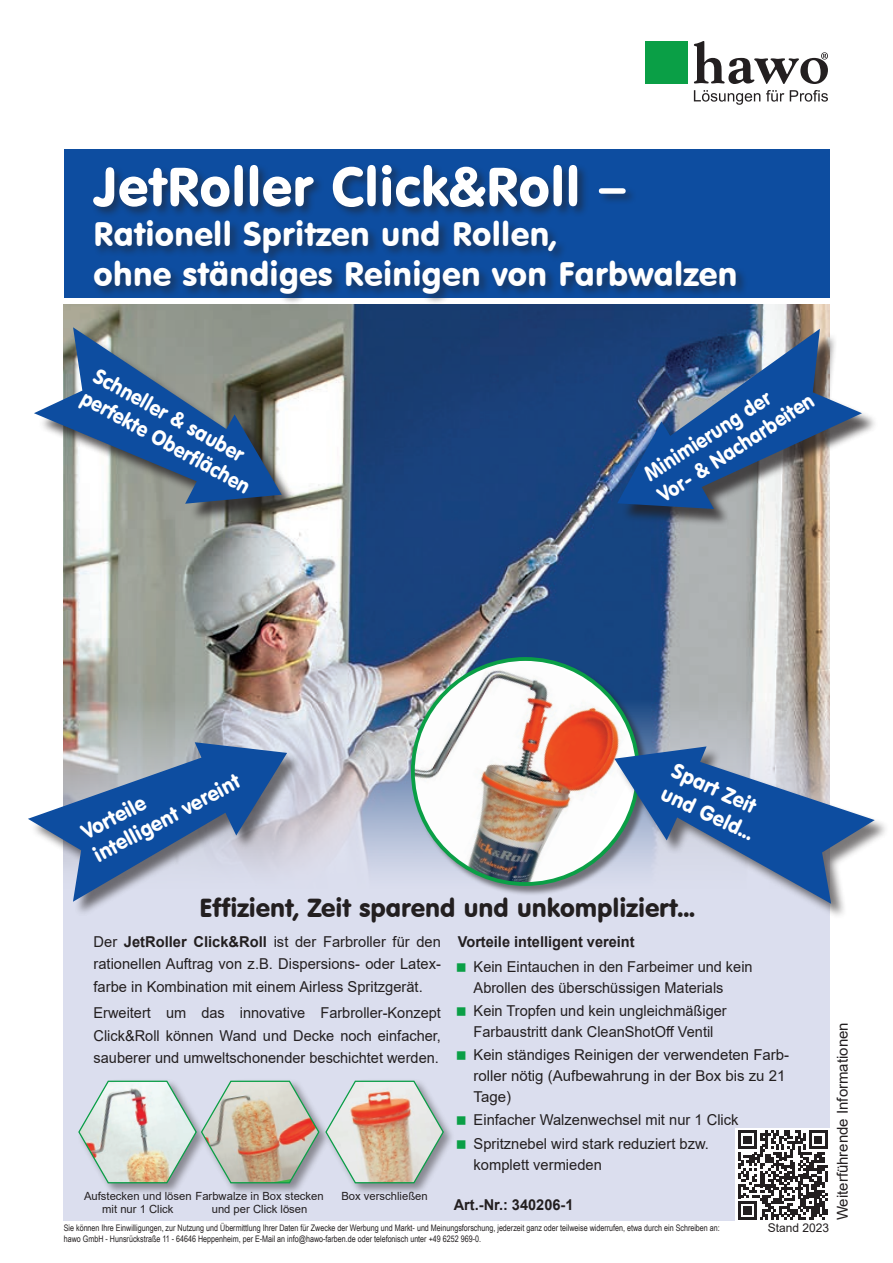
<style>
.page{position:relative;width:893px;height:1263px;background:#fff}
.page>*{position:absolute;margin:0;border:0;box-sizing:border-box;transform-origin:0 0}
.Grüne_Fließtext_Ü{font:53.7px "VAG Rounded BT";letter-spacing:.01em;color:#fff}
.Grüne_Fließtext_Ü-2{font:33.15px/39.9px "VAG Rounded BT";letter-spacing:.01em;color:#fff}
.t1{font:25.5px "VAG Rounded BT";color:#231f20}
.t2{font:21px/25.2px "VAG Rounded BT";color:#fff;scale:.92 1}
.t3{font:21px/25.2px "VAG Rounded BT";color:#fff;scale:.9 1}
.t4{font:21px/25.2px "VAG Rounded BT";color:#fff;scale:.95 1}
.t5{font:21px/25.2px "VAG Rounded BT";color:#fff;scale:.96 1}
.t6{font:15px/21px "Arial";color:#231f20}
.t7{font:700 15px "Arial";color:#231f20}
.t8{font:12px "Arial";color:#231f20}
.Einf__Abs{font:11.25px "Arial";color:#231f20}
.t9{font:9px/10.8px "Arial Narrow";color:#231f20}
.s1{font-weight:700}
</style>
<div class="page">
<div style="left:64px;top:696px;width:766px;height:524px;background:#dbdeee"></div>
<div style="left:65px;top:149px;width:765px;height:149px;background:#0d4da0"></div>
<img style="left:64px;top:304px;width:765px;height:567px">
<div style="left:645px;top:41px;width:43px;height:42px;background:#0a9f46"></div>
<svg style="left:694px;top:41px;width:134px;height:43px"></svg>
<svg style="left:694px;top:90px;width:134px;height:15px"></svg>
<div style="left:38px;top:331px;width:262px;height:191px;background:#231f20;opacity:.75"></div>
<svg style="left:34px;top:327px;width:248px;height:177px"></svg>
<div style="left:620px;top:332px;width:259px;height:195px;background:#231f20;opacity:.75"></div>
<img style="left:617px;top:329px;width:245px;height:180px">
<div style="left:30px;top:743px;width:273px;height:174px;background:#231f20;opacity:.6"></div>
<svg style="left:28px;top:742px;width:259px;height:160px"></svg>
<div style="left:736px;top:1128px;width:95px;height:93px;background:#fff"></div>
<svg style="left:738px;top:1130px;width:90px;height:90px"></svg>
<div style="left:92px;top:162px;width:656px;height:144px;background:#231f20;opacity:.5"></div>
<div style="left:412px;top:658px;width:239px;height:239px;background:#231f20;opacity:.55"></div>
<img style="left:413px;top:659px;width:224px;height:225px">
<div style="left:77px;top:1078px;width:131px;height:117px;background:#231f20;opacity:.45"></div>
<div style="left:200px;top:1078px;width:131px;height:117px;background:#231f20;opacity:.45"></div>
<div style="left:324px;top:1078px;width:131px;height:117px;background:#231f20;opacity:.45"></div>
<img style="left:78px;top:1079px;width:367px;height:105px">
<div style="left:616px;top:747px;width:274px;height:172px;background:#231f20;opacity:.6"></div>
<svg style="left:614px;top:746px;width:261px;height:158px"></svg>
<p class="Grüne_Fließtext_Ü" style="left:94px;top:153px;width:534px">JetRoller Click&amp;Roll –</p>
<p class="Grüne_Fließtext_Ü-2" style="left:94px;top:213px;width:645px">Rationell Spritzen und Rollen,<br>ohne ständiges Reinigen von Farbwalzen</p>
<p class="t2" style="left:101px;top:363px;width:208px;rotate:29deg">Schneller &amp; sauber perfekte Oberflächen</p>
<p class="t3" style="left:639px;top:465px;width:203px;rotate:-33deg">Minimierung der<br>Vor- &amp; Nacharbeiten</p>
<p class="t4" style="left:77px;top:822px;width:173px;rotate:-28deg">Vorteile intelligent vereint</p>
<p class="t5" style="left:679px;top:757px;width:105px;rotate:25deg">Spart Zeit und Geld...</p>
<p class="t1" style="left:200px;top:892px;width:497px">Effizient, Zeit sparend und unkompliziert...</p>
<p class="t6" style="left:94px;top:930px;width:349px;line-height:22.5px;text-align:justify">Der <span class="s1">JetRoller Click&amp;Roll</span> ist der Farbroller für den rationellen Auftrag von z.B. Dispersions- oder Latex&shy;farbe in Kombination mit einem Airless Spritzgerät.</p>
<p class="t6" style="left:94px;top:1002px;width:349px;line-height:22.5px;text-align:justify">Erweitert um das innovative Farbroller-Konzept Click&amp;Roll können Wand und Decke noch einfacher, sauberer und umweltschonender beschichtet werden.</p>
<p class="Einf__Abs" style="left:84px;top:1188px;width:241px">Aufstecken und lösen Farbwalze in Box stecken</p>
<p class="Einf__Abs" style="left:102px;top:1201px;width:73px">mit nur 1 Click</p>
<p class="Einf__Abs" style="left:212px;top:1201px;width:97px">und per Click lösen</p>
<p class="Einf__Abs" style="left:341px;top:1188px;width:88px">Box verschließen</p>
<p class="t7" style="left:458px;top:931px;width:178px">Vorteile intelligent vereint</p>
<p class="t6" style="left:474px;top:956px;width:281px">Kein Eintauchen in den Farbeimer und kein<br>Abrollen des überschüssigen Materials</p>
<p class="t6" style="left:474px;top:1000px;width:255px">Kein Tropfen und kein ungleichmäßiger<br>Farbaustritt dank CleanShotOff Ventil</p>
<p class="t6" style="left:474px;top:1044px;width:317px">Kein ständiges Reinigen der verwendeten Farb&shy;roller nötig (Aufbewahrung in der Box bis zu 21<br>Tage)</p>
<p class="t6" style="left:474px;top:1109px;width:266px">Einfacher Walzenwechsel mit nur 1 Click</p>
<p class="t6" style="left:474px;top:1132px;width:237px">Spritznebel wird stark reduziert bzw. komplett vermieden</p>
<p class="t7" style="left:454px;top:1194px;width:121px">Art.-Nr.: 340206-1</p>
<p class="t9" style="left:64px;top:1222px;width:658px">Sie können Ihre Einwilligungen, zur Nutzung und Übermittlung Ihrer Daten für Zwecke der Werbung und Markt- und Meinungsforschung, jederzeit ganz oder teilweise widerrufen, etwa durch ein Schreiben an: hawo GmbH - Hunsrückstraße 11 - 64646 Heppenheim, per E-Mail an info@hawo-farben.de oder telefonisch unter +49 6252 969-0.</p>
<p class="t8" style="left:768px;top:1220px;width:63px">Stand 2023</p>
<p class="t6" style="left:832px;top:1220px;width:200px;rotate:-90deg">Weiterführende Informationen</p>
</div>
